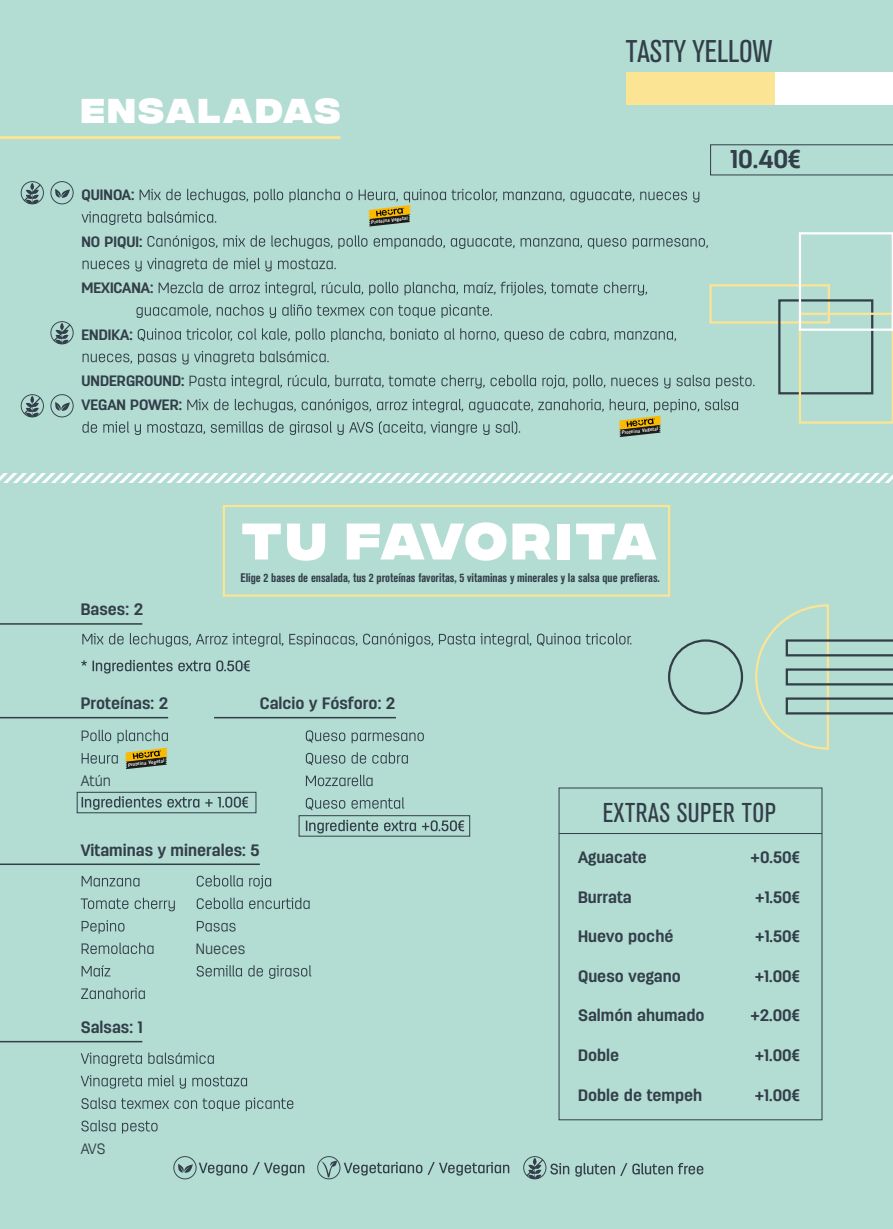
<style>
.page{position:relative;width:893px;height:1229px;background:#b3dcd2}
.page>*{position:absolute;margin:0;border:0;box-sizing:border-box;transform-origin:0 0}
.t1{font:800 51.45px "Integral CF";letter-spacing:.04em;color:#fff}
.t2{font:800 34.5px "Integral CF";letter-spacing:.07em;color:#fff}
.t3{font:condensed 31.05px "Akzidenz Grotesk BQ";color:#323e49}
.t4{font:condensed 27px "Akzidenz Grotesk BQ";letter-spacing:.02em;color:#323e49}
.t5{font:700 25.65px "Antartida";color:#323e49}
.t6{font:700 16.5px "Antartida";color:#323e49}
.t7{font:700 15px/24px "Antartida";color:#323e49}
.t8{font:300 15px "Antartida";color:#323e49}
.t9{font:700 condensed 12.3px "Akzidenz Grotesk BQ";color:#323e49}
.t10{font:4.65px "Trade Gothic LT Std Bd 2";color:#fff}
</style>
<div class="page">
<hr style="left:0;top:623px;width:142px;height:2px;background:#323e48">
<hr style="left:0;top:717px;width:168px;height:1px;background:#323e48">
<hr style="left:214px;top:717px;width:182px;height:1px;background:#323e48">
<hr style="left:559px;top:833px;width:263px;height:1px;background:#323e49">
<hr style="left:0;top:863px;width:260px;height:2px;background:#323e48">
<svg style="left:710px;top:144px;width:183px;height:31px"></svg>
<svg style="left:82px;top:633px;width:549px;height:14px"></svg>
<svg style="left:82px;top:876px;width:57px;height:10px"></svg>
<svg style="left:81px;top:897px;width:94px;height:14px"></svg>
<svg style="left:82px;top:920px;width:42px;height:13px"></svg>
<svg style="left:82px;top:942px;width:71px;height:12px"></svg>
<svg style="left:82px;top:965px;width:28px;height:11px"></svg>
<svg style="left:81px;top:987px;width:64px;height:12px"></svg>
<hr style="left:0;top:1041px;width:142px;height:1px;background:#323e48">
<svg style="left:81px;top:1052px;width:133px;height:14px"></svg>
<svg style="left:81px;top:1075px;width:166px;height:13px"></svg>
<svg style="left:81px;top:1097px;width:212px;height:14px"></svg>
<svg style="left:81px;top:1120px;width:77px;height:13px"></svg>
<svg style="left:197px;top:875px;width:74px;height:14px"></svg>
<svg style="left:197px;top:897px;width:113px;height:12px"></svg>
<svg style="left:197px;top:921px;width:39px;height:10px"></svg>
<svg style="left:197px;top:965px;width:114px;height:14px"></svg>
<svg style="left:306px;top:730px;width:118px;height:13px"></svg>
<svg style="left:306px;top:752px;width:102px;height:13px"></svg>
<svg style="left:306px;top:775px;width:67px;height:11px"></svg>
<svg style="left:306px;top:797px;width:98px;height:13px"></svg>
<svg style="left:306px;top:820px;width:158px;height:13px"></svg>
<svg style="left:81px;top:660px;width:169px;height:13px"></svg>
<svg style="left:82px;top:796px;width:166px;height:14px"></svg>
<svg style="left:147px;top:235px;width:561px;height:14px"></svg>
<svg style="left:83px;top:258px;width:253px;height:13px"></svg>
<svg style="left:159px;top:282px;width:488px;height:13px"></svg>
<svg style="left:136px;top:304px;width:356px;height:14px"></svg>
<svg style="left:138px;top:328px;width:538px;height:14px"></svg>
<svg style="left:83px;top:351px;width:246px;height:13px"></svg>
<svg style="left:190px;top:375px;width:564px;height:13px"></svg>
<svg style="left:50px;top:181px;width:24px;height:23px"></svg>
<svg style="left:21px;top:181px;width:23px;height:24px"></svg>
<svg style="left:50px;top:394px;width:24px;height:23px"></svg>
<svg style="left:21px;top:394px;width:23px;height:24px"></svg>
<svg style="left:50px;top:321px;width:24px;height:24px"></svg>
<hr style="left:0;top:136px;width:340px;height:3px;background:#fce495">
<svg style="left:82px;top:730px;width:86px;height:39px"></svg>
<svg style="left:82px;top:399px;width:656px;height:38px"></svg>
<svg style="left:82px;top:189px;width:617px;height:37px"></svg>
<svg style="left:755px;top:604px;width:138px;height:146px"></svg>
<div style="left:668px;top:639px;width:75px;height:75px;border:2px solid #323e48;border-radius:50%"></div>
<div style="left:759px;top:72px;width:134px;height:33px;background:#fff"></div>
<div style="left:626px;top:72px;width:149px;height:33px;background:#fce495"></div>
<svg style="left:0;top:473px;width:893px;height:9px"></svg>
<div style="left:223px;top:505px;width:447px;height:92px;border:2px solid #fce495"></div>
<div style="left:709px;top:284px;width:121px;height:40px;border:2px solid #fce495"></div>
<div style="left:778px;top:299px;width:95px;height:95px;border:2px solid #323e48"></div>
<svg style="left:799px;top:232px;width:94px;height:192px"></svg>
<svg style="left:173px;top:1156px;width:131px;height:23px"></svg>
<svg style="left:317px;top:1156px;width:192px;height:23px"></svg>
<svg style="left:523px;top:1156px;width:180px;height:24px"></svg>
<div style="left:77px;top:792px;width:179px;height:21px;border:1px solid #323e49"></div>
<div style="left:299px;top:815px;width:171px;height:21px;border:1px solid #323e49"></div>
<h2 class="t2" style="left:81px;top:91px;width:261px">ENSALADAS</h2>
<p class="t7" style="left:82px;top:183px;width:54px">QUINOA:</p>
<p class="t7" style="left:82px;top:230px;width:62px">NO PIQUI:</p>
<p class="t7" style="left:82px;top:276px;width:74px">MEXICANA:</p>
<p class="t7" style="left:82px;top:323px;width:53px">ENDIKA:</p>
<p class="t7" style="left:82px;top:369px;width:104px">UNDERGROUND:<br>VEGAN POWER:</p>
<p class="t10" style="left:371px;top:219px;width:38px;rotate:-7deg">Proteina Vegetal</p>
<h3 class="t3" style="left:626px;top:33px;width:148px">TASTY YELLOW</h3>
<h3 class="t5" style="left:731px;top:145px;width:72px">10.40€</h3>
<p class="t10" style="left:621px;top:430px;width:38px;rotate:-7deg">Proteina Vegetal</p>
<h1 class="t1" style="left:241px;top:511px;width:417px">TU FAVORITA</h1>
<p class="t6" style="left:81px;top:600px;width:64px">Bases: 2</p>
<p class="t9" style="left:241px;top:570px;width:421px">Elige 2 bases de ensalada, tus 2 proteínas favoritas, 5 vitaminas y minerales y la salsa que prefieras.</p>
<p class="t6" style="left:81px;top:694px;width:89px">Proteínas: 2</p>
<p class="t6" style="left:260px;top:694px;width:137px">Calcio y Fósforo: 2</p>
<p class="t8" style="left:81px;top:772px;width:32px">Atún</p>
<p class="t10" style="left:127px;top:762px;width:38px;rotate:-7deg">Proteina Vegetal</p>
<p class="t6" style="left:81px;top:840px;width:180px">Vitaminas y minerales: 5</p>
<p class="t6" style="left:81px;top:1018px;width:63px">Salsas: 1</p>
<p class="t8" style="left:81px;top:1140px;width:26px">AVS</p>
<p class="t8" style="left:196px;top:940px;width:51px">Nueces</p>
<h3 class="t4" style="left:603px;top:797px;width:175px">EXTRAS SUPER TOP</h3>
<p class="t6" style="left:578px;top:848px;width:70px">Aguacate</p>
<p class="t6" style="left:578px;top:887px;width:55px">Burrata</p>
<p class="t6" style="left:578px;top:927px;width:97px">Huevo poché</p>
<p class="t6" style="left:578px;top:967px;width:104px">Queso vegano</p>
<p class="t6" style="left:578px;top:1006px;width:128px">Salmón ahumado</p>
<p class="t6" style="left:578px;top:1046px;width:43px">Doble</p>
<p class="t6" style="left:578px;top:1085px;width:126px">Doble de tempeh</p>
<p class="t6" style="left:751px;top:848px;width:51px">+0.50€</p>
<p class="t6" style="left:755px;top:887px;width:46px">+1.50€</p>
<p class="t6" style="left:755px;top:927px;width:46px">+1.50€</p>
<p class="t6" style="left:755px;top:967px;width:47px">+1.00€</p>
<p class="t6" style="left:750px;top:1006px;width:51px">+2.00€</p>
<p class="t6" style="left:755px;top:1046px;width:47px">+1.00€</p>
<p class="t6" style="left:755px;top:1085px;width:47px">+1.00€</p>
</div>
